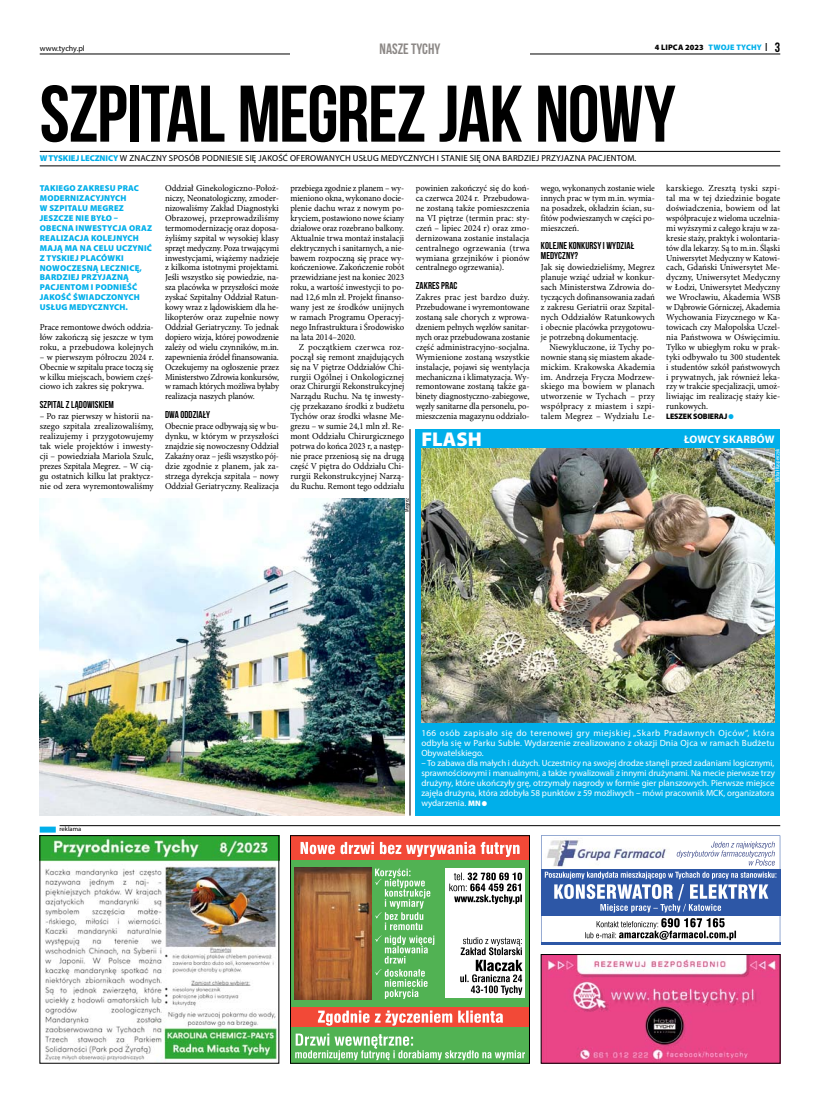
<style>
.page{position:relative;width:820px;height:1106px;background:#fff}
.page>*{position:absolute;margin:0;border:0;box-sizing:border-box;transform-origin:0 0}
.t1{font:700 80px "Bebas Neue";letter-spacing:-.015em;color:#000}
.t2{font:900 20px "Myriad Pro";color:#fff}
.t3{font:700 15px "Bebas Neue";color:#8c8886}
.t4{font:700 11px "Myriad Pro";letter-spacing:.01em;color:#fff}
.t5{font:700 10px/9.9px "Bebas Neue";letter-spacing:.01em;color:#000}
.t6{font:9.1px/9.9px "Minion Pro";color:#000;text-align:justify}
.t7{font:9.1px/9.9px "Minion Pro";color:#000;text-align:justify;scale:.94 1}
.t8{font:9.1px/9.9px "Minion Pro";color:#000;text-align:justify;scale:.96 1}
.t9{font:9.1px/9.9px "Minion Pro";color:#000;text-align:justify;scale:.95 1}
.t10{font:9px/9.9px "Myriad Pro";color:#fff;text-align:justify}
.t11{font:8.8px "Myriad Pro";letter-spacing:.02em;color:#000}
.t12{font:900 8.5px/9.9px "Myriad Pro";letter-spacing:.02em;color:#00afea}
.t13{font:900 8px "Myriad Pro";letter-spacing:.005em;color:#000}
.t14{font:900 8px "Myriad Pro";letter-spacing:.005em;color:#000;scale:.96 1}
.t15{font:8px "Myriad Pro";color:#000}
.t16{font:6.5px "Myriad Pro";color:#000}
.t17{font:condensed 6px "Myriad Pro";color:#fff}
.t18{font:condensed 6px "Myriad Pro";color:#000}
.s1{color:#00afea}
.s2{font-family:"Bebas Neue";font-weight:700;font-size:13.5px}
.s3{font-weight:900;font-size:8.5px;color:#00afea}
.s4{font-weight:900;font-size:8px}
</style>
<div class="page">
<img style="left:542px;top:956px;width:236px;height:105px">
<div style="left:540px;top:954px;width:240px;height:109px;border:1px solid #000"></div>
<div style="left:40px;top:826px;width:16px;height:6px;background:#00afea"></div>
<hr style="left:60px;top:825px;width:720px;height:1px;background:#000">
<div style="left:290px;top:835px;width:239px;height:228px;background:#51b253"></div>
<div style="left:290px;top:835px;width:239px;height:25px;background:#f24937"></div>
<div style="left:290px;top:1007px;width:239px;height:20px;background:#f24937"></div>
<img style="left:294px;top:867px;width:77px;height:133px">
<div style="left:445px;top:868px;width:79px;height:129px;background:#fff"></div>
<svg style="left:300px;top:841px;width:219px;height:16px"></svg>
<svg style="left:375px;top:868px;width:59px;height:130px"></svg>
<svg style="left:449px;top:872px;width:73px;height:32px"></svg>
<svg style="left:460px;top:937px;width:62px;height:58px"></svg>
<svg style="left:295px;top:1033px;width:230px;height:27px"></svg>
<svg style="left:318px;top:1010px;width:185px;height:15px"></svg>
<div style="left:290px;top:835px;width:239px;height:228px;border:1px solid #000"></div>
<img style="left:42px;top:837px;width:235px;height:224px">
<svg style="left:541px;top:835px;width:239px;height:109px"></svg>
<div style="left:415px;top:429px;width:365px;height:386px;background:#00afea"></div>
<img style="left:421px;top:449px;width:353px;height:273px">
<hr style="left:40px;top:151px;width:740px;height:1px;background:#000">
<hr style="left:40px;top:166px;width:740px;height:1px;background:#000">
<img style="left:40px;top:498px;width:364px;height:317px">
<hr style="left:409px;top:429px;width:1px;height:386px;background:#000">
<hr style="left:40px;top:54px;width:740px;height:1px;background:#000">
<div style="left:290px;top:43px;width:239px;height:13px;background:#fff"></div>
<p class="t15" style="left:40px;top:44px;width:47px">www.tychy.pl</p>
<h3 class="t3" style="left:379px;top:41px;width:62px">NASZE TYCHY</h3>
<p class="t13" style="left:654px;top:43px;width:127px">4 LIPCA 2023 <span class="s1">TWOJE TYCHY</span> | <span class="s2">3</span></p>
<h1 class="t1" style="left:40px;top:74px;width:637px">SZPITAL MEGREZ JAK NOWY</h1>
<p class="t11" style="left:40px;top:154px;width:598px"><span class="s3">W TYSKIEJ LECZNICY</span> W ZNACZNY SPOSÓB PODNIESIE SIĘ JAKOŚĆ OFEROWANYCH USŁUG MEDYCZNYCH I STANIE SIĘ ONA BARDZIEJ PRZYJAZNA PACJENTOM.</p>
<p class="t12" style="left:40px;top:184px;width:114px">TAKIEGO ZAKRESU PRAC<br>MODERNIZACYJNYCH<br>W SZPITALU MEGREZ<br>JESZCZE NIE BYŁO –<br>OBECNA INWESTYCJA ORAZ<br>REALIZACJA KOLEJNYCH<br>MAJĄ MA NA CELU UCZYNIĆ<br>Z TYSKIEJ PLACÓWKI<br>NOWOCZESNĄ LECZNICĘ,<br>BARDZIEJ PRZYJAZNĄ<br>PACJENTOM I PODNIEŚĆ<br>JAKOŚĆ ŚWIADCZONYCH<br>USŁUG MEDYCZNYCH.</p>
<p class="t8" style="left:40px;top:322px;width:120px">Prace remontowe dwóch oddzia&shy;łów zakończą się jeszcze w tym roku, a przebudowa kolejnych</p>
<p class="t8" style="left:40px;top:352px;width:120px">– w pierwszym półroczu 2024 r.<br>Obecnie w szpitalu prace toczą się w kilku miejscach, bowiem częś&shy;ciowo ich zakres się pokrywa.</p>
<p class="t5" style="left:40px;top:399px;width:76px">SZPITAL Z LĄDOWISKIEM</p>
<p class="t6" style="left:40px;top:411px;width:115px">– Po raz pierwszy w historii na&shy;szego szpitala zrealizowaliśmy, realizujemy i przygotowujemy tak wiele projektów i inwesty&shy;cji – powiedziała Mariola Szulc, prezes Szpitala Megrez. – W cią&shy;gu ostatnich kilku lat praktycz&shy;nie od zera wyremontowaliśmy</p>
<p class="t6" style="left:165px;top:184px;width:115px">Oddział Ginekologiczno-Położ&shy;niczy, Neonatologiczny, zmoder&shy;nizowaliśmy Zakład Diagnostyki Obrazowej, przeprowadziliśmy termomodernizację oraz doposa&shy;żyliśmy szpital w wysokiej klasy sprzęt medyczny. Poza trwającymi inwestycjami, wiążemy nadzieje z kilkoma istotnymi projektami.<br>Jeśli wszystko się powiedzie, na&shy;sza placówka w przyszłości może zyskać Szpitalny Oddział Ratun&shy;kowy wraz z lądowiskiem dla he&shy;likopterów oraz zupełnie nowy Oddział Geriatryczny. To jednak dopiero wizja, której powodzenie zależy od wielu czynników, m.in. zapewnienia źródeł finansowania.<br>Oczekujemy na ogłoszenie przez Ministerstwo Zdrowia konkursów, w ramach których możliwa byłaby realizacja naszych planów.</p>
<p class="t5" style="left:165px;top:409px;width:46px">DWA ODDZIAŁY</p>
<p class="t7" style="left:165px;top:421px;width:123px">Obecnie prace odbywają się w bu&shy;dynku, w którym w przyszłości znajdzie się nowoczesny Oddział Zakaźny oraz – jeśli wszystko pój&shy;dzie zgodnie z planem, jak za&shy;strzega dyrekcja szpitala – nowy Oddział Geriatryczny. Realizacja</p>
<p class="t7" style="left:290px;top:184px;width:123px">przebiega zgodnie z planem – wy&shy;mieniono okna, wykonano docie&shy;plenie dachu wraz z nowym po&shy;kryciem, postawiono nowe ściany działowe oraz rozebrano balkony.<br>Aktualnie trwa montaż instalacji elektrycznych i sanitarnych, a nie&shy;bawem rozpoczną się prace wy&shy;kończeniowe. Zakończenie robót przewidziane jest na koniec 2023 roku, a wartość inwestycji to po&shy;nad 12,6 mln zł. Projekt finanso&shy;wany jest ze środków unijnych w ramach Programu Operacyj&shy;nego Infrastruktura i Środowisko na lata 2014–2020.</p>
<p class="t6" style="left:290px;top:342px;width:115px;text-indent:9px">Z początkiem czerwca roz&shy;począł się remont znajdujących się na V piętrze Oddziałów Chi&shy;rurgii Ogólnej i Onkologicznej oraz Chirurgii Rekonstrukcyjnej Narządu Ruchu. Na tę inwesty&shy;cję przekazano środki z budżetu Tychów oraz środki własne Me&shy;grezu – w sumie 24,1 mln zł. Re&shy;mont Oddziału Chirurgicznego potrwa do końca 2023 r, a następ&shy;nie prace przeniosą się na drugą część V piętra do Oddziału Chi&shy;rurgii Rekonstrukcyjnej Narzą&shy;du Ruchu. Remont tego oddziału</p>
<p class="t8" style="left:415px;top:184px;width:120px">powinien zakończyć się do koń&shy;ca czerwca 2024 r. Przebudowa&shy;ne zostaną także pomieszczenia na VI piętrze (termin prac: sty&shy;czeń – lipiec 2024 r) oraz zmo&shy;dernizowana zostanie instalacja centralnego ogrzewania (trwa wymiana grzejników i pionów centralnego ogrzewania).</p>
<p class="t5" style="left:415px;top:281px;width:43px">ZAKRES PRAC</p>
<p class="t6" style="left:415px;top:293px;width:115px">Zakres prac jest bardzo duży.<br>Przebudowane i wyremontowane zostaną sale chorych z wprowa&shy;dzeniem pełnych węzłów sanitar&shy;nych oraz przebudowana zostanie część administracyjno-socjalna.<br>Wymienione zostaną wszystkie instalacje, pojawi się wentylacja mechaniczna i klimatyzacja. Wy&shy;remontowane zostaną także ga&shy;binety diagnostyczno-zabiegowe, węzły sanitarne dla personelu, po&shy;mieszczenia magazynu oddziało-</p>
<p class="t9" style="left:540px;top:184px;width:121px">wego, wykonanych zostanie wiele innych prac w tym m.in. wymia&shy;na posadzek, okładzin ścian, su&shy;fitów podwieszanych w części po&shy;mieszczeń.</p>
<p class="t5" style="left:540px;top:241px;width:95px">KOLEJNE KONKURSY I WYDZIAŁ<br>MEDYCZNY?</p>
<p class="t6" style="left:540px;top:263px;width:115px">Jak się dowiedzieliśmy, Megrez planuje wziąć udział w konkur&shy;sach Ministerstwa Zdrowia do&shy;tyczących dofinansowania zadań z zakresu Geriatrii oraz Szpital&shy;nych Oddziałów Ratunkowych i obecnie placówka przygotowu&shy;je potrzebną dokumentację.</p>
<p class="t6" style="left:540px;top:342px;width:115px;text-indent:9px">Niewykluczone, iż Tychy po&shy;nownie staną się miastem akade&shy;mickim. Krakowska Akademia im. Andrzeja Frycza Modrzew&shy;skiego ma bowiem w planach utworzenie w Tychach – przy współpracy z miastem i szpi&shy;talem Megrez – Wydziału Le-</p>
<p class="t6" style="left:666px;top:184px;width:115px">karskiego. Zresztą tyski szpi&shy;tal ma w tej dziedzinie bogate doświadczenia, bowiem od lat współpracuje z wieloma uczelnia&shy;mi wyższymi z całego kraju w za&shy;kresie staży, praktyk i wolontaria&shy;tów dla lekarzy. Są to m.in. Śląski Uniwersytet Medyczny w Katowi&shy;cach, Gdański Uniwersytet Me&shy;dyczny, Uniwersytet Medyczny w Łodzi, Uniwersytet Medyczny we Wrocławiu, Akademia WSB w Dąbrowie Górniczej, Akademia Wychowania Fizycznego w Ka&shy;towicach czy Małopolska Uczel&shy;nia Państwowa w Oświęcimiu.<br>Tylko w ubiegłym roku w prak&shy;tyki odbywało tu 300 studentek i studentów szkół państwowych i prywatnych, jak również leka&shy;rzy w trakcie specjalizacji, umoż&shy;liwiając im realizację staży kie&shy;runkowych.</p>
<p class="t14" style="left:666px;top:412px;width:72px">LESZEK SOBIERAJ <span class="s1">●</span></p>
<h2 class="t2" style="left:421px;top:428px;width:62px">FLASH</h2>
<p class="t4" style="left:684px;top:433px;width:92px">ŁOWCY SKARBÓW</p>
<p class="t17" style="left:774px;top:482px;width:35px;rotate:-90deg">Michał Kasperczyk</p>
<p class="t18" style="left:404px;top:512px;width:15px;rotate:-90deg">Megrez</p>
<p class="t16" style="left:60px;top:825px;width:23px">reklama</p>
<p class="t10" style="left:421px;top:728px;width:354px">166 osób zapisało się do terenowej gry miejskiej „Skarb Pradawnych Ojców”, która odbyła się w Parku Suble. Wydarzenie zrealizowano z okazji Dnia Ojca w ramach Budżetu Obywatelskiego.</p>
<p class="t10" style="left:421px;top:758px;width:355px">– To zabawa dla małych i dużych. Uczestnicy na swojej drodze stanęli przed zadaniami logicznymi, sprawnościowymi i manualnymi, a także rywalizowali z innymi drużynami. Na mecie pierwsze trzy drużyny, które ukończyły grę, otrzymały nagrody w formie gier planszowych. Pierwsze miejsce zajęła drużyna, która zdobyła 58 punktów z 59 możliwych – mówi pracownik MCK, organizatora wydarzenia. <span class="s4">MN</span> ●</p>
</div>
